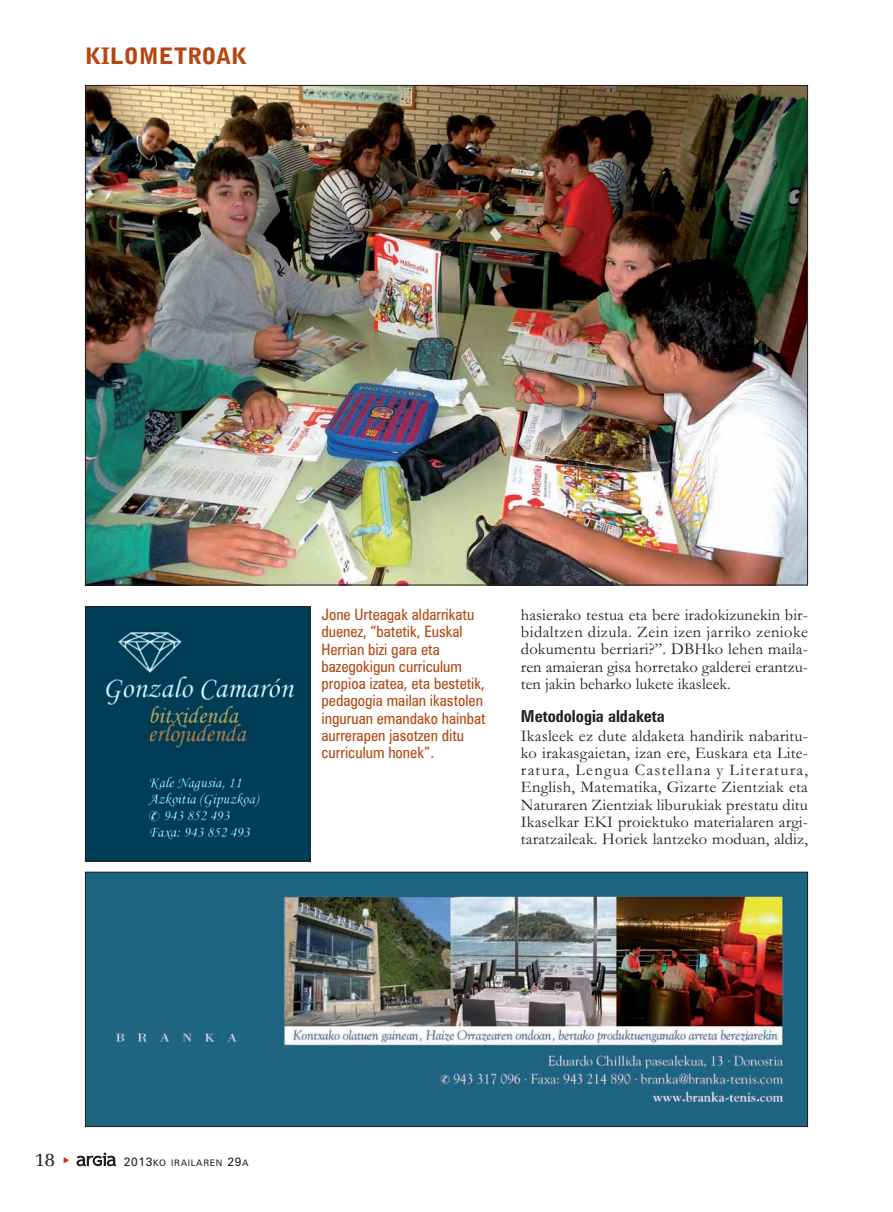
<style>
.page{position:relative;width:893px;height:1212px;background:#fff}
.page>*{position:absolute;margin:0;border:0;box-sizing:border-box;transform-origin:0 0}
.t1{font:900 22.5px "Bell Gothic Std";color:#b34812}
.t2{font:19.5px "Memoir";color:#231f20}
.t3{font:16.5px/17.2px "Garamond";letter-spacing:.005em;color:#231f20;text-align:justify}
.t4{font:700 condensed 16.5px "Zurich BT";color:#231f20}
.t5{font:condensed 15.75px/17.2px "Zurich BT";color:#b34812}
.t6{font:9px "Zurich BT";letter-spacing:.075em;color:#231f20}
.s1{font-size:12px}
</style>
<div class="page">
<svg style="left:77px;top:1152px;width:39px;height:14px"></svg>
<img style="left:87px;top:874px;width:719px;height:251px">
<div style="left:85px;top:872px;width:723px;height:255px;border:1px solid #231f20"></div>
<img style="left:87px;top:87px;width:719px;height:496px">
<img style="left:87px;top:608px;width:221px;height:251px">
<div style="left:85px;top:606px;width:225px;height:255px;border:1px solid #231f20"></div>
<h1 class="t1" style="left:85px;top:47px;width:164px">KILOMETROAK</h1>
<p class="t5" style="left:321px;top:607px;width:166px">Jone Urteagak aldarrikatu duenez, “batetik, Euskal<br>Herrian bizi gara eta bazegokigun curriculum propioa izatea, eta bestetik, pedagogia mailan ikastolen inguruan emandako hainbat aurrerapen jasotzen ditu curriculum honek”.</p>
<p class="t3" style="left:521px;top:608px;width:289px">hasierako testua eta bere iradokizunekin bir&shy;bidaltzen dizula. Zein izen jarriko zenioke dokumentu berriari?”. DBHko lehen maila&shy;ren amaieran gisa horretako galderei erantzu&shy;ten jakin beharko lukete ikasleek.</p>
<p class="t4" style="left:521px;top:710px;width:145px">Metodologia aldaketa</p>
<p class="t3" style="left:521px;top:729px;width:289px">Ikasleek ez dute aldaketa handirik nabaritu&shy;ko irakasgaietan, izan ere, Euskara eta Lite&shy;ratura, Lengua Castellana y Literatura, English, Matematika, Gizarte Zientziak eta Naturaren Zientziak liburukiak prestatu ditu Ikaselkar EKI proiektuko materialaren argi&shy;taratzaileak. Horiek lantzeko moduan, aldiz,</p>
<p class="t2" style="left:35px;top:1147px;width:22px">18</p>
<p class="t6" style="left:124px;top:1160px;width:126px"><span class="s1">2013</span>KO IRAILAREN <span class="s1">29</span>A</p>
</div>
